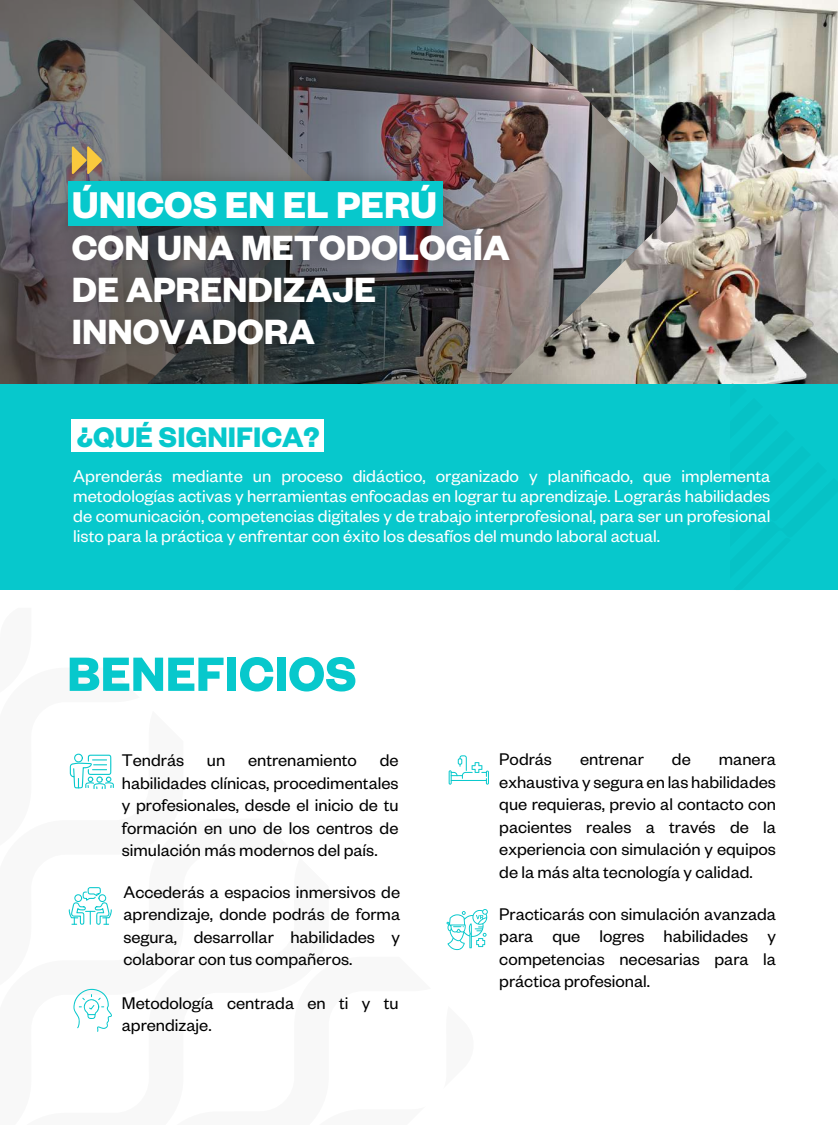
<style>
.page{position:relative;width:838px;height:1125px;background:#fff}
.page>*{position:absolute;margin:0;border:0;box-sizing:border-box;transform-origin:0 0}
.t1{font:700 52.75px "Founders Grotesk";color:#07c8cc}
.t2{font:700 41px "Founders Grotesk";color:#fff}
.t3{font:700 38.5px/42px "Founders Grotesk";color:#fff}
.t4{font:700 31px "Founders Grotesk";color:#07c8cc}
.t5{font:18.75px/20px "Founders Grotesk";color:#fff;text-align:justify}
.t6{font:18.62px/22.5px "Founders Grotesk";color:#000;text-align:justify}
</style>
<div class="page">
<img style="left:679px;top:0;width:159px;height:385px">
<img style="left:575px;top:0;width:104px;height:385px">
<img style="left:0;top:0;width:575px;height:385px">
<svg style="left:73px;top:989px;width:39px;height:43px"></svg>
<svg style="left:69px;top:753px;width:45px;height:37px"></svg>
<svg style="left:69px;top:887px;width:43px;height:38px"></svg>
<svg style="left:446px;top:909px;width:42px;height:41px"></svg>
<hr style="left:448px;top:770px;width:3px;height:15px;background:#07c8cc;border-radius:2px">
<svg style="left:449px;top:755px;width:40px;height:30px"></svg>
<div style="left:0;top:385px;width:838px;height:205px;background:#07c8cc"></div>
<div style="left:72px;top:420px;width:251px;height:32px;background:#fff"></div>
<img style="left:50px;top:129px;width:480px;height:243px">
<svg style="left:72px;top:146px;width:30px;height:28px"></svg>
<div style="left:68px;top:181px;width:375px;height:44px;background:#07c8cc"></div>
<h2 class="t2" style="left:72px;top:179px;width:367px">ÚNICOS EN EL PERÚ</h2>
<h3 class="t3" style="left:72px;top:225px;width:439px">CON UNA METODOLOGÍA<br>DE APRENDIZAJE<br>INNOVADORA</h3>
<h3 class="t4" style="left:77px;top:417px;width:244px">¿QUÉ SIGNIFICA?</h3>
<p class="t5" style="left:73px;top:465px;width:698px">Aprenderás mediante un proceso didáctico, organizado y planificado, que implementa metodologías activas y herramientas enfocadas en lograr tu aprendizaje. Lograrás habilidades de comunicación, competencias digitales y de trabajo interprofesional, para ser un profesional listo para la práctica y enfrentar con éxito los desafíos del mundo laboral actual.</p>
<h1 class="t1" style="left:67px;top:640px;width:291px">BENEFICIOS</h1>
<p class="t6" style="left:122px;top:748px;width:278px">Tendrás un entrenamiento de habilidades clínicas, procedimentales y profesionales, desde el inicio de tu formación en uno de los centros de simulación más modernos del país.</p>
<p class="t6" style="left:123px;top:880px;width:278px">Accederás a espacios inmersivos de aprendizaje, donde podrás de forma segura, desarrollar habilidades y colaborar con tus compañeros.</p>
<p class="t6" style="left:122px;top:991px;width:278px">Metodología centrada en ti y tu aprendizaje.</p>
<p class="t6" style="left:499px;top:747px;width:54px">Podrás</p>
<p class="t6" style="left:580px;top:747px;width:65px">entrenar</p>
<p class="t6" style="left:672px;top:747px;width:20px">de</p>
<p class="t6" style="left:499px;top:747px;width:278px;text-indent:219px">manera exhaustiva y segura en las habilidades que requieras, previo al contacto con pacientes reales a través de la experiencia con simulación y equipos de la más alta tecnología y calidad.</p>
<p class="t6" style="left:499px;top:901px;width:278px">Practicarás con simulación avanzada para que logres habilidades y competencias necesarias para la práctica profesional.</p>
</div>
